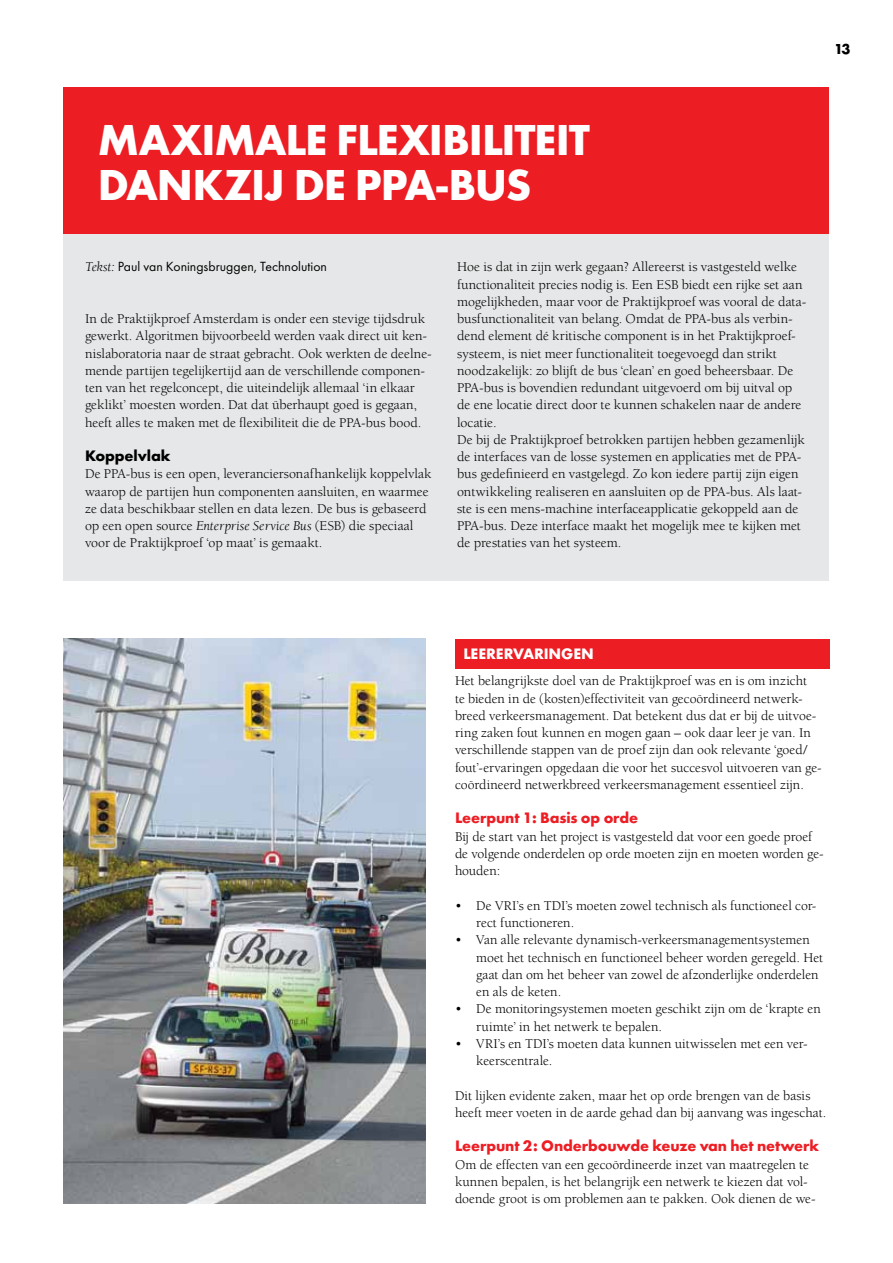
<style>
.page{position:relative;width:893px;height:1263px;background:#fff}
.page>*{position:absolute;margin:0;border:0;box-sizing:border-box;transform-origin:0 0}
.t1{font:700 45px/45px "Futura T";letter-spacing:-.025em;color:#fff}
.t2{font:700 15.75px "Futura T";letter-spacing:-.01em;color:#ed1d24}
.t3{font:700 15.75px "Futura T";color:#fff}
.t4{font:700 15.75px "Futura T";letter-spacing:-.005em;color:#000}
.t5{font:700 15px "Futura T";color:#000}
.t6{font:13.8px/17.2px "Berkeley";color:#000}
.t7{font:13.8px "Futura T";color:#000}
.s1{font-family:"Berkeley";font-style:italic}
.s2{font-style:italic}
</style>
<div class="page">
<div style="left:64px;top:128px;width:765px;height:452px;background:#e6e7e8"></div>
<div style="left:64px;top:87px;width:765px;height:147px;background:#ed1d24"></div>
<div style="left:455px;top:639px;width:374px;height:29px;background:#ed1d24"></div>
<img style="left:64px;top:639px;width:361px;height:564px">
<h1 class="t1" style="left:98px;top:117px;width:494px">Maximale flexibiliteit dan kzij de PPA-bus</h1>
<p class="t7" style="left:85px;top:259px;width:243px"><span class="s1">Tekst:</span> Paul van Koningsbruggen, Technolution</p>
<p class="t6" style="left:85px;top:310px;width:348px">In de Praktijkproef Amsterdam is onder een stevige tijdsdruk gewerkt. Algoritmen bijvoorbeeld werden vaak direct uit ken&shy;nislaboratoria naar de straat gebracht. Ook werkten de deelne&shy;mende partijen tegelijkertijd aan de verschillende componen&shy;ten van het regelconcept, die uiteindelijk allemaal ‘in elkaar geklikt’ moesten worden. Dat dat überhaupt goed is gegaan, heeft alles te maken met de flexibiliteit die de PPA-bus bood.</p>
<p class="t4" style="left:85px;top:447px;width:87px">Koppelvlak</p>
<p class="t6" style="left:85px;top:466px;width:348px">De PPA-bus is een open, leveranciersonafhankelijk koppelvlak waarop de partijen hun componenten aansluiten, en waarmee ze data beschikbaar stellen en data lezen. De bus is gebaseerd op een open source <span class="s2">Enterprise Service Bus</span> (ESB) die speciaal voor de Praktijkproef ‘op maat’ is gemaakt.</p>
<p class="t6" style="left:457px;top:259px;width:351px">Hoe is dat in zijn werk gegaan? Allereerst is vastgesteld welke functionaliteit precies nodig is. Een ESB biedt een rijke set aan mogelijkheden, maar voor de Praktijkproef was vooral de data&shy;busfunctionaliteit van belang. Omdat de PPA-bus als verbin&shy;dend element dé kritische component is in het Praktijkproef&shy;systeem, is niet meer functionaliteit toegevoegd dan strikt noodzakelijk: zo blijft de bus ‘clean’ en goed beheersbaar. De PPA-bus is bovendien redundant uitgevoerd om bij uitval op de ene locatie direct door te kunnen schakelen naar de andere locatie.<br>De bij de Praktijkproef betrokken partijen hebben gezamenlijk de interfaces van de losse systemen en applicaties met de PPA&shy;bus gedefinieerd en vastgelegd. Zo kon iedere partij zijn eigen ontwikkeling realiseren en aansluiten op de PPA-bus. Als laat&shy;ste is een mens-machine interfaceapplicatie gekoppeld aan de PPA-bus. Deze interface maakt het mogelijk mee te kijken met de prestaties van het systeem.</p>
<p class="t5" style="left:834px;top:40px;width:18px">13</p>
<p class="t3" style="left:463px;top:645px;width:10px">LEERER</p>
<p class="t3" style="left:513px;top:645px;width:82px">VARI NGEN</p>
<p class="t6" style="left:455px;top:673px;width:368px">Het belangrijkste doel van de Praktijkproef was en is om inzicht<br>te bieden in de (kosten)effectiviteit van gecoördineerd netwerk&shy;breed verkeersmanagement. Dat betekent dus dat er bij de uitvoe&shy;ring zaken fout kunnen en mogen gaan – ook daar leer je van. In verschillende stappen van de proef zijn dan ook relevante ‘goed/ fout’-ervaringen opgedaan die voor het succesvol uitvoeren van ge&shy;coördineerd netwerkbreed verkeersmanagement essentieel zijn.</p>
<p class="t2" style="left:455px;top:809px;width:185px">Leerpunt 1: Basis op orde</p>
<p class="t6" style="left:455px;top:828px;width:370px">Bij de start van het project is vastgesteld dat voor een goede proef de volgende onderdelen op orde moeten zijn en moeten worden ge&shy;houden:</p>
<p class="t6" style="left:476px;top:897px;width:342px;text-indent:-21px">• De VRI’s en TDI’s moeten zowel technisch als functioneel cor&shy;rect functioneren.</p>
<p class="t6" style="left:476px;top:931px;width:348px;text-indent:-21px">• Van alle relevante dynamisch-verkeersmanagementsystemen moet het technisch en functioneel beheer worden geregeld. Het gaat dan om het beheer van zowel de afzonderlijke onderdelen en als de keten.</p>
<p class="t6" style="left:476px;top:1000px;width:346px;text-indent:-21px">• De monitoringsystemen moeten geschikt zijn om de ‘krapte en ruimte’ in het netwerk te bepalen.</p>
<p class="t6" style="left:476px;top:1035px;width:333px;text-indent:-21px">• VRI’s en TDI’s moeten data kunnen uitwisselen met een ver&shy;keerscentrale.</p>
<p class="t6" style="left:455px;top:1087px;width:373px">Dit lijken evidente zaken, maar het op orde brengen van de basis heeft meer voeten in de aarde gehad dan bij aanvang was ingeschat.</p>
<p class="t2" style="left:455px;top:1137px;width:366px">Leerpunt 2: Onderbouwde keuze van het netwerk</p>
<p class="t6" style="left:455px;top:1156px;width:362px">Om de effecten van een gecoördineerde inzet van maatregelen te kunnen bepalen, is het belangrijk een netwerk te kiezen dat vol&shy;doende groot is om problemen aan te pakken. Ook dienen de we-</p>
</div>
